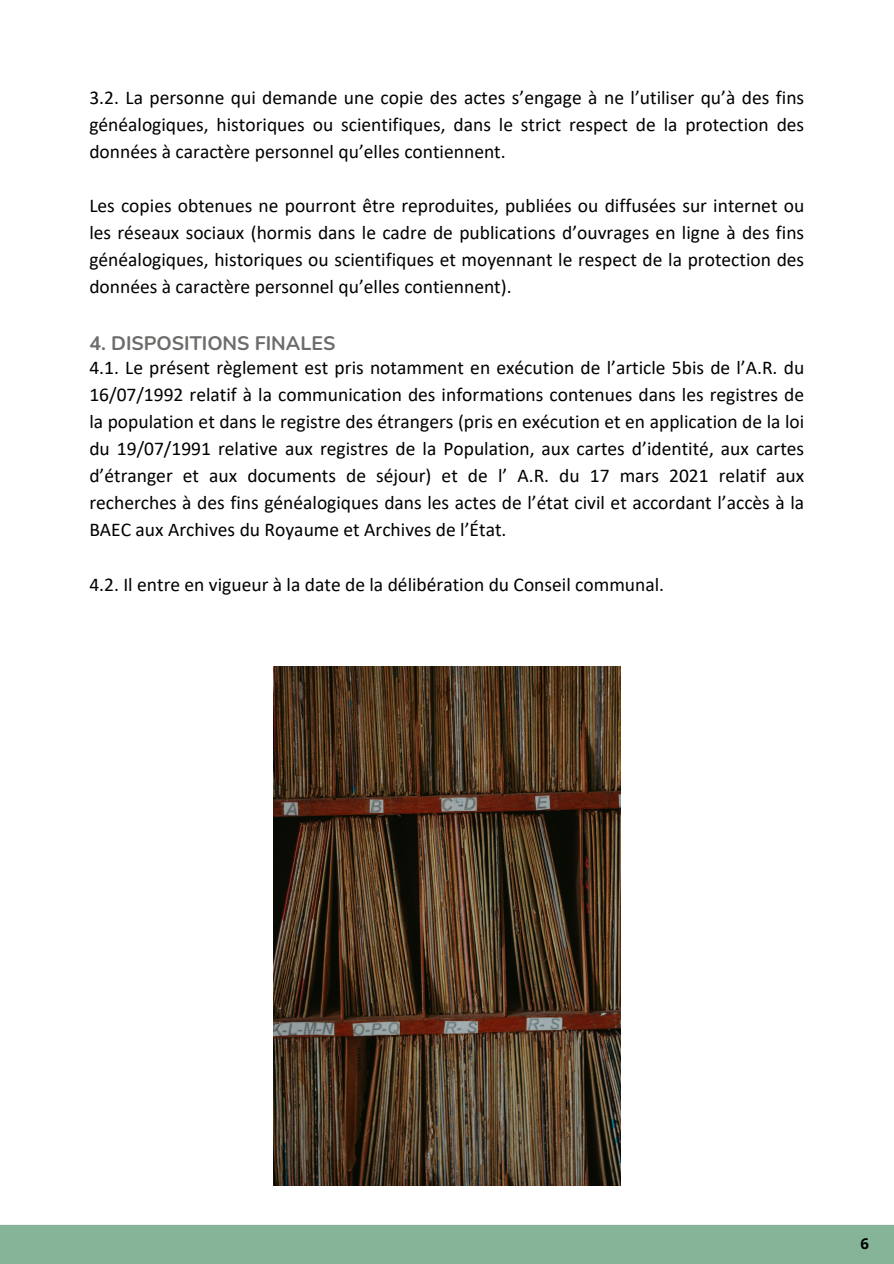
<style>
.page{position:relative;width:894px;height:1264px;background:#fff}
.page>*{position:absolute;margin:0;border:0;box-sizing:border-box;transform-origin:0 0}
.t1{font:19.5px/27px "Calibri";color:#000;text-align:justify}
.t2{font:700 19.5px "Nunito";color:#6e6c6a}
.t3{font:700 15px "Open Sans";color:#000}
</style>
<div class="page">
<div style="left:0;top:1224px;width:893px;height:39px;background:#86b499"></div>
<img style="left:273px;top:666px;width:347px;height:518px">
<p class="t1" style="left:89px;top:86px;width:716px">3.2. La personne qui demande une copie des actes s’engage à ne l’utiliser qu’à des fins généalogiques, historiques ou scientifiques, dans le strict respect de la protection des données à caractère personnel qu’elles contiennent.</p>
<p class="t1" style="left:89px;top:194px;width:716px">Les copies obtenues ne pourront être reproduites, publiées ou diffusées sur internet ou les réseaux sociaux (hormis dans le cadre de publications d’ouvrages en ligne à des fins généalogiques, historiques ou scientifiques et moyennant le respect de la protection des données à caractère personnel qu’elles contiennent).</p>
<p class="t2" style="left:89px;top:330px;width:247px">4. DISPOSITIONS FINALES</p>
<p class="t1" style="left:89px;top:356px;width:716px">4.1. Le présent règlement est pris notamment en exécution de l’article 5bis de l’A.R. du 16/07/1992 relatif à la communication des informations contenues dans les registres de la population et dans le registre des étrangers (pris en exécution et en application de la loi du 19/07/1991 relative aux registres de la Population, aux cartes d’identité, aux cartes d’étranger et aux documents de séjour) et de l’ A.R. du 17 mars 2021 relatif aux recherches à des fins généalogiques dans les actes de l’état civil et accordant l’accès à la BAEC aux Archives du Royaume et Archives de l’État.</p>
<p class="t1" style="left:89px;top:572px;width:576px">4.2. Il entre en vigueur à la date de la délibération du Conseil communal.</p>
<p class="t3" style="left:860px;top:1232px;width:10px">6</p>
</div>
